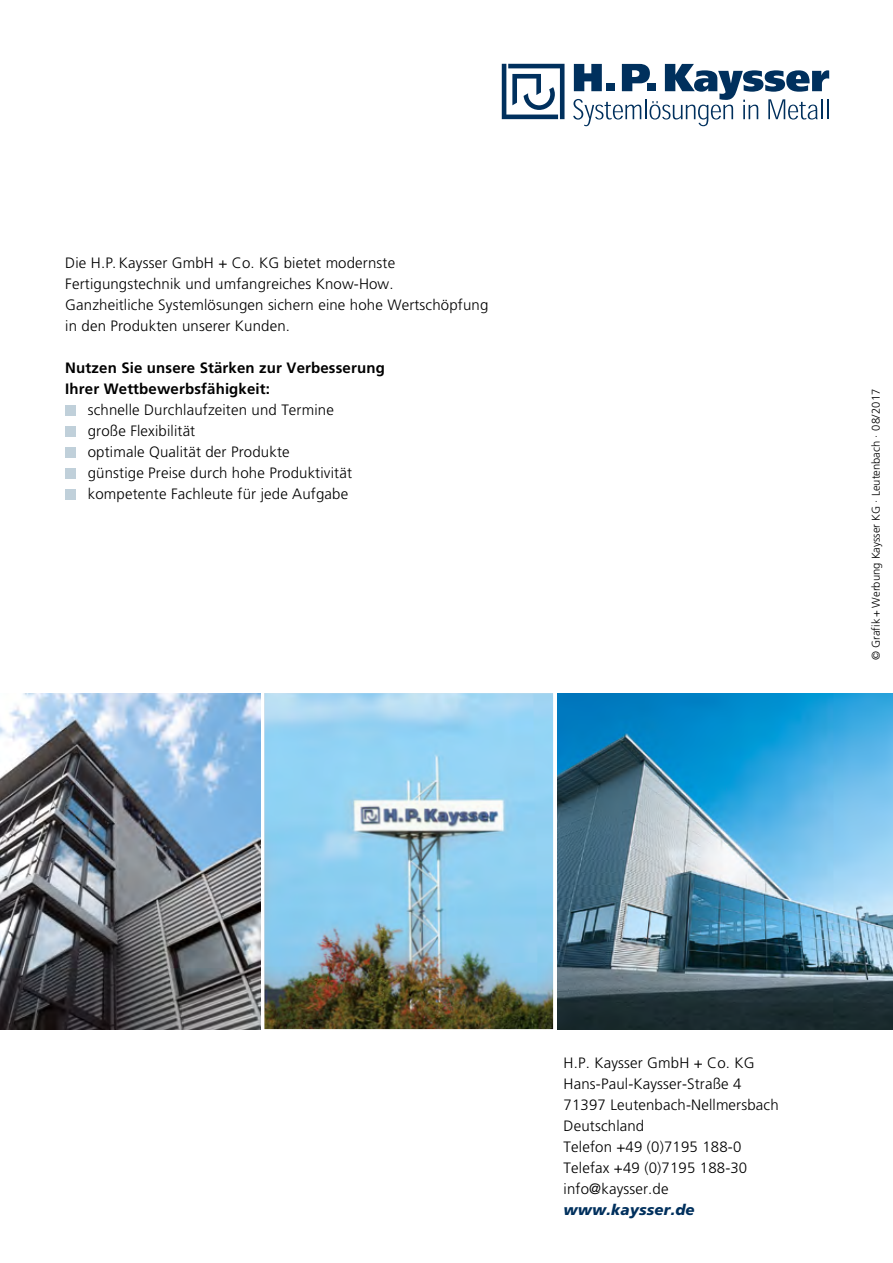
<style>
.page{position:relative;width:893px;height:1263px;background:#fff}
.page>*{position:absolute;margin:0;border:0;box-sizing:border-box;transform-origin:0 0}
.t1{font:300 15px/21px "Frutiger";letter-spacing:.01em;color:#000}
.t2{font:700 15px/21px "Frutiger";letter-spacing:.01em;color:#000}
.t3{font:italic 900 15px "Frutiger";letter-spacing:.01em;color:#00305d}
.t4{font:300 11.25px "Frutiger";color:#000}
</style>
<div class="page">
<svg style="left:573px;top:64px;width:256px;height:62px"></svg>
<svg style="left:502px;top:64px;width:62px;height:55px"></svg>
<img style="left:557px;top:693px;width:336px;height:336px">
<img style="left:264px;top:693px;width:289px;height:336px">
<img style="left:0;top:693px;width:260px;height:336px">
<div style="left:65px;top:405px;width:11px;height:10px;background:#c0d0da"></div>
<div style="left:65px;top:426px;width:11px;height:10px;background:#c0d0da"></div>
<div style="left:65px;top:447px;width:11px;height:10px;background:#c0d0da"></div>
<div style="left:65px;top:468px;width:11px;height:10px;background:#c0d0da"></div>
<div style="left:65px;top:489px;width:11px;height:10px;background:#c0d0da"></div>
<p class="t1" style="left:65px;top:253px;width:331px">Die H.P. Kaysser GmbH + Co. KG bietet modernste<br>Fertigungstechnik und umfangreiches Know-How.</p>
<p class="t1" style="left:65px;top:295px;width:425px">Ganzheitliche Systemlösungen sichern eine hohe Wertschöpfung in den Produkten unserer Kunden.</p>
<p class="t2" style="left:65px;top:358px;width:321px">Nutzen Sie unsere Stärken zur Verbesserung<br>Ihrer Wettbewerbsfähigkeit:</p>
<p class="t1" style="left:88px;top:400px;width:248px">schnelle Durchlaufzeiten und Termine</p>
<p class="t1" style="left:88px;top:421px;width:109px">große Flexibilität</p>
<p class="t1" style="left:88px;top:442px;width:203px">optimale Qualität der Produkte</p>
<p class="t1" style="left:88px;top:463px;width:266px">günstige Preise durch hohe Produktivität</p>
<p class="t1" style="left:88px;top:484px;width:262px">kompetente Fachleute für jede Aufgabe</p>
<p class="t4" style="left:870px;top:660px;width:273px;rotate:-90deg">© Grafik + Werbung Kaysser KG · Leutenbach · 08/2017</p>
<p class="t1" style="left:564px;top:1052px;width:193px">H.P. Kaysser GmbH + Co. KG</p>
<p class="t1" style="left:564px;top:1073px;width:179px">Hans-Paul-Kaysser-Straße 4</p>
<p class="t1" style="left:564px;top:1094px;width:217px">71397 Leutenbach-Nellmersbach</p>
<p class="t1" style="left:564px;top:1115px;width:82px">Deutschland</p>
<p class="t1" style="left:564px;top:1136px;width:179px">Telefon +49 (0)7195 188-0</p>
<p class="t1" style="left:564px;top:1157px;width:185px">Telefax +49 (0)7195 188-30</p>
<p class="t1" style="left:564px;top:1178px;width:106px">info@kaysser.de</p>
<p class="t3" style="left:564px;top:1201px;width:133px">www.kaysser.de</p>
</div>
